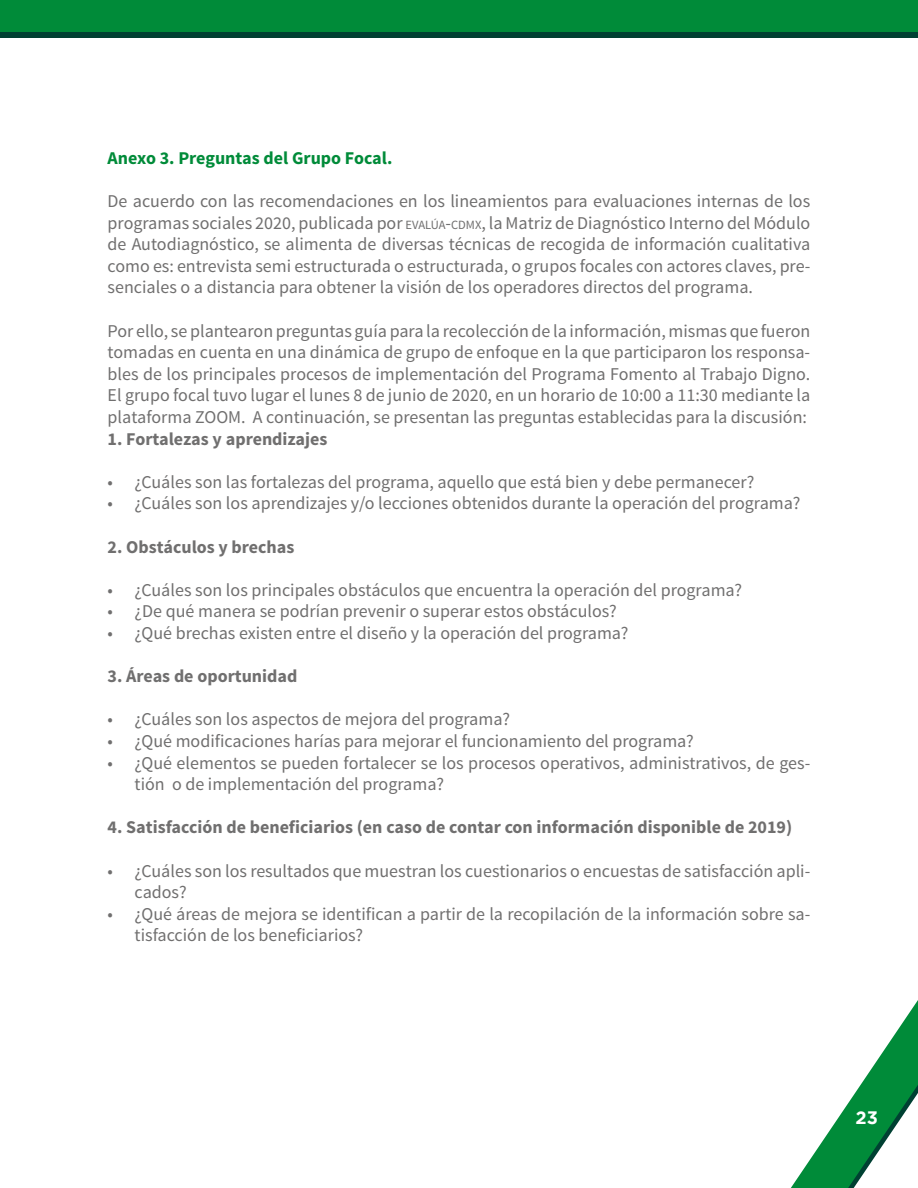
<style>
.page{position:relative;width:918px;height:1188px;background:#fff}
.page>*{position:absolute;margin:0;border:0;box-sizing:border-box;transform-origin:0 0}
.t1{font:18px/21.6px "Source Sans Pro";color:#706f6f}
.t2{font:700 18px "Source Sans Pro";color:#706f6f}
.t3{font:700 18px "Source Sans Pro";color:#008b39}
.t4{font:700 18px "Gotham";color:#fff}
.s1{font-size:12.6px}
.s2{font-style:inherit}
</style>
<div class="page">
<svg style="left:791px;top:1000px;width:127px;height:188px"></svg>
<div style="left:0;top:0;width:918px;height:35px;background:#008b39"></div>
<div style="left:0;top:32px;width:918px;height:5px;background:#004032"></div>
<p class="t3" style="left:108px;top:146px;width:286px">Anexo 3. Preguntas del Grupo Focal.</p>
<p class="t1" style="left:108px;top:191px;width:704px;text-align:justify">De acuerdo con las recomendaciones en los lineamientos para evaluaciones internas de los programas sociales 2020, publicada por <span class="s1">EVALÚA</span><span class="s2">-</span><span class="s1">CDMX</span>, la Matriz de Diagnóstico Interno del Módulo de Autodiagnóstico, se alimenta de diversas técnicas de recogida de información cualitativa como es: entrevista semi estructurada o estructurada, o grupos focales con actores claves, pre&shy;senciales o a distancia para obtener la visión de los operadores directos del programa.</p>
<p class="t1" style="left:108px;top:320px;width:704px;text-align:justify">Por ello, se plantearon preguntas guía para la recolección de la información, mismas que fueron tomadas en cuenta en una dinámica de grupo de enfoque en la que participaron los responsa&shy;bles de los principales procesos de implementación del Programa Fomento al Trabajo Digno.<br>El grupo focal tuvo lugar el lunes 8 de junio de 2020, en un horario de 10:00 a 11:30 mediante la plataforma ZOOM. A continuación, se presentan las preguntas establecidas para la discusión:</p>
<p class="t2" style="left:108px;top:427px;width:221px">1. Fortalezas y aprendizajes</p>
<p class="t1" style="left:108px;top:471px;width:648px">• ¿Cuáles son las fortalezas del programa, aquello que está bien y debe permanecer?</p>
<p class="t1" style="left:108px;top:493px;width:694px">• ¿Cuáles son los aprendizajes y/o lecciones obtenidos durante la operación del programa?</p>
<p class="t2" style="left:108px;top:535px;width:188px">2. Obstáculos y brechas</p>
<p class="t1" style="left:108px;top:579px;width:636px">• ¿Cuáles son los principales obstáculos que encuentra la operación del programa?</p>
<p class="t1" style="left:108px;top:601px;width:511px">• ¿De qué manera se podrían prevenir o superar estos obstáculos?</p>
<p class="t1" style="left:108px;top:623px;width:522px">• ¿Qué brechas existen entre el diseño y la operación del programa?</p>
<p class="t2" style="left:108px;top:665px;width:191px">3. Áreas de oportunidad</p>
<p class="t1" style="left:108px;top:709px;width:404px">• ¿Cuáles son los aspectos de mejora del programa?</p>
<p class="t1" style="left:108px;top:731px;width:588px">• ¿Qué modificaciones harías para mejorar el funcionamiento del programa?</p>
<p class="t1" style="left:135px;top:752px;width:677px;text-indent:-27px">• ¿Qué elementos se pueden fortalecer se los procesos operativos, administrativos, de ges&shy;tión o de implementación del programa?</p>
<p class="t2" style="left:108px;top:816px;width:686px">4. Satisfacción de beneficiarios (en caso de contar con información disponible de 2019)</p>
<p class="t1" style="left:135px;top:860px;width:677px;text-indent:-27px">• ¿Cuáles son los resultados que muestran los cuestionarios o encuestas de satisfacción apli&shy;cados?</p>
<p class="t1" style="left:135px;top:903px;width:677px;text-indent:-27px">• ¿Qué áreas de mejora se identifican a partir de la recopilación de la información sobre sa&shy;tisfacción de los beneficiarios?</p>
<p class="t4" style="left:856px;top:1107px;width:24px">23</p>
</div>
